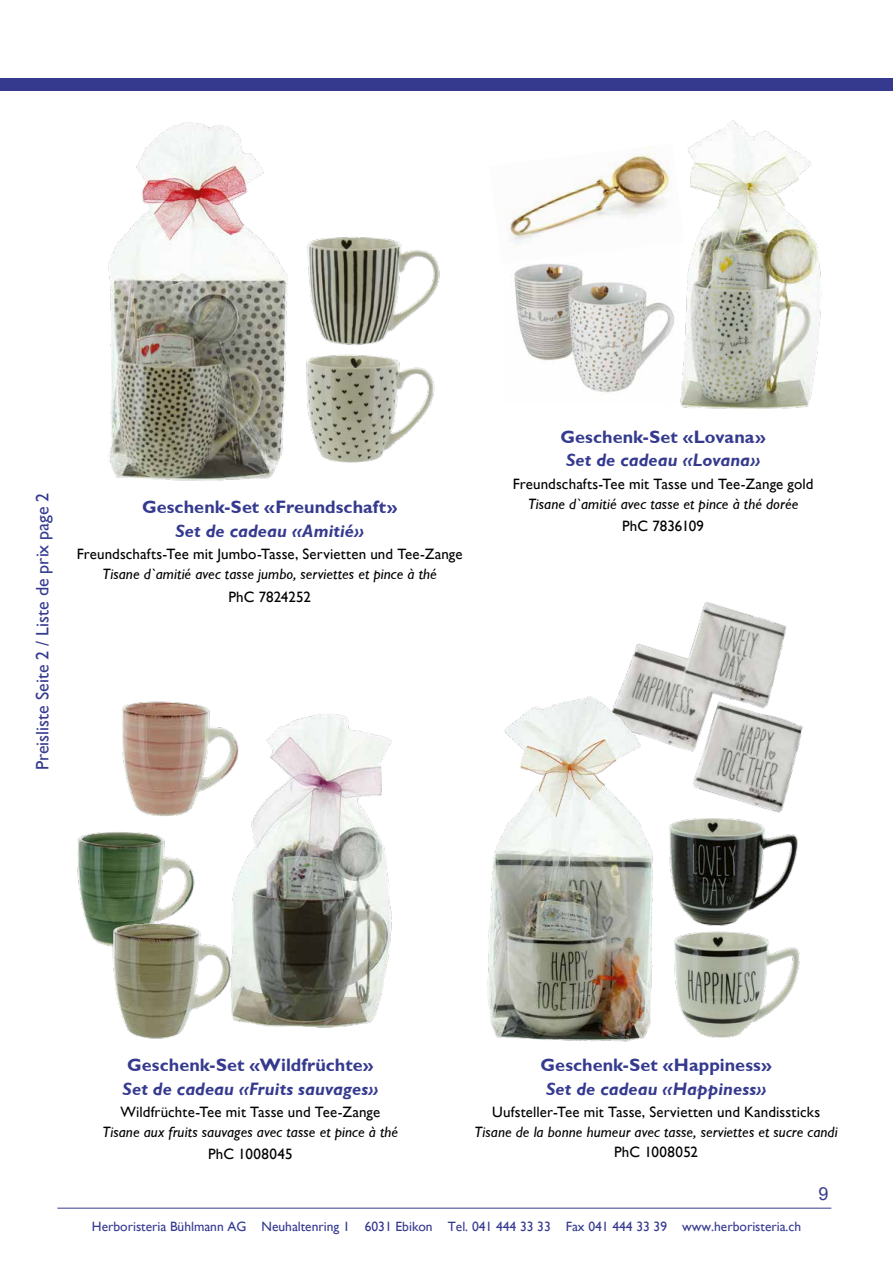
<style>
.page{position:relative;width:893px;height:1263px;background:#fff}
.page>*{position:absolute;margin:0;border:0;box-sizing:border-box;transform-origin:0 0}
.t1{font:700 18px "Gill Sans";letter-spacing:.005em;color:#353a8f}
.t2{font:italic 700 18px "Gill Sans";color:#353a8f}
.t3{font:18px "Gill Sans";color:#353a8f}
.t4{font:18px "Arial";color:#353a8f}
.t5{font:15px "Gill Sans";letter-spacing:.01em;color:#000}
.t6{font:italic 15px "Gill Sans";letter-spacing:.005em;color:#000}
.t7{font:13.5px "Gill Sans";color:#353a8f}
</style>
<div class="page">
<div style="left:0;top:78px;width:893px;height:13px;background:#353a8f"></div>
<hr style="left:57px;top:1208px;width:774px;height:1px;background:#353a8f">
<img style="left:725px;top:823px;width:73px;height:44px">
<img style="left:621px;top:602px;width:182px;height:221px">
<img style="left:725px;top:867px;width:75px;height:171px">
<img style="left:487px;top:688px;width:238px;height:354px">
<img style="left:239px;top:714px;width:153px;height:314px">
<img style="left:77px;top:832px;width:116px;height:114px">
<img style="left:108px;top:874px;width:133px;height:165px">
<img style="left:122px;top:701px;width:130px;height:125px">
<img style="left:108px;top:122px;width:156px;height:359px">
<img style="left:219px;top:181px;width:221px;height:119px">
<img style="left:219px;top:300px;width:216px;height:181px">
<img style="left:680px;top:120px;width:142px;height:289px">
<img style="left:514px;top:264px;width:160px;height:129px">
<img style="left:509px;top:143px;width:175px;height:121px">
<p class="t3" style="left:32px;top:770px;width:279px;rotate:-90deg">Preisliste Seite 2 / Liste de prix page 2</p>
<p class="t1" style="left:142px;top:496px;width:257px">Geschenk-Set «Freundschaft»</p>
<p class="t2" style="left:175px;top:520px;width:190px">Set de cadeau «Amitié»</p>
<p class="t5" style="left:77px;top:545px;width:387px">Freundschafts-Tee mit Jumbo-Tasse, Servietten und Tee-Zange</p>
<p class="t6" style="left:103px;top:566px;width:336px">Tisane d`amitié avec tasse jumbo, serviettes et pince à thé</p>
<p class="t5" style="left:228px;top:588px;width:84px">PhC 7824252</p>
<p class="t1" style="left:560px;top:426px;width:207px">Geschenk-Set «Lovana»</p>
<p class="t2" style="left:566px;top:450px;width:196px">Set de cadeau «Lovana»</p>
<p class="t5" style="left:513px;top:475px;width:302px">Freundschafts-Tee mit Tasse und Tee-Zange gold</p>
<p class="t6" style="left:528px;top:495px;width:272px">Tisane d`amitié avec tasse et pince à thé dorée</p>
<p class="t5" style="left:622px;top:517px;width:83px">PhC 7836109</p>
<p class="t1" style="left:127px;top:1054px;width:248px">Geschenk-Set «Wildfrüchte»</p>
<p class="t2" style="left:123px;top:1078px;width:257px">Set de cadeau «Fruits sauvages»</p>
<p class="t5" style="left:120px;top:1103px;width:261px">Wildfrüchte-Tee mit Tasse und Tee-Zange</p>
<p class="t6" style="left:102px;top:1123px;width:297px">Tisane aux fruits sauvages avec tasse et pince à thé</p>
<p class="t5" style="left:208px;top:1145px;width:86px">PhC 1008045</p>
<p class="t1" style="left:540px;top:1054px;width:233px">Geschenk-Set «Happiness»</p>
<p class="t2" style="left:546px;top:1078px;width:222px">Set de cadeau «Happiness»</p>
<p class="t5" style="left:492px;top:1103px;width:329px">Uufsteller-Tee mit Tasse, Servietten und Kandissticks</p>
<p class="t6" style="left:475px;top:1123px;width:365px">Tisane de la bonne humeur avec tasse, serviettes et sucre candi</p>
<p class="t5" style="left:614px;top:1143px;width:85px">PhC 1008052</p>
<p class="t4" style="left:819px;top:1181px;width:12px">9</p>
<p class="t7" style="left:92px;top:1218px;width:711px">Herboristeria Bühlmann AG Neuhaltenring 1 6031 Ebikon Tel. 041 444 33 33 Fax 041 444 33 39 www.herboristeria.ch</p>
</div>
